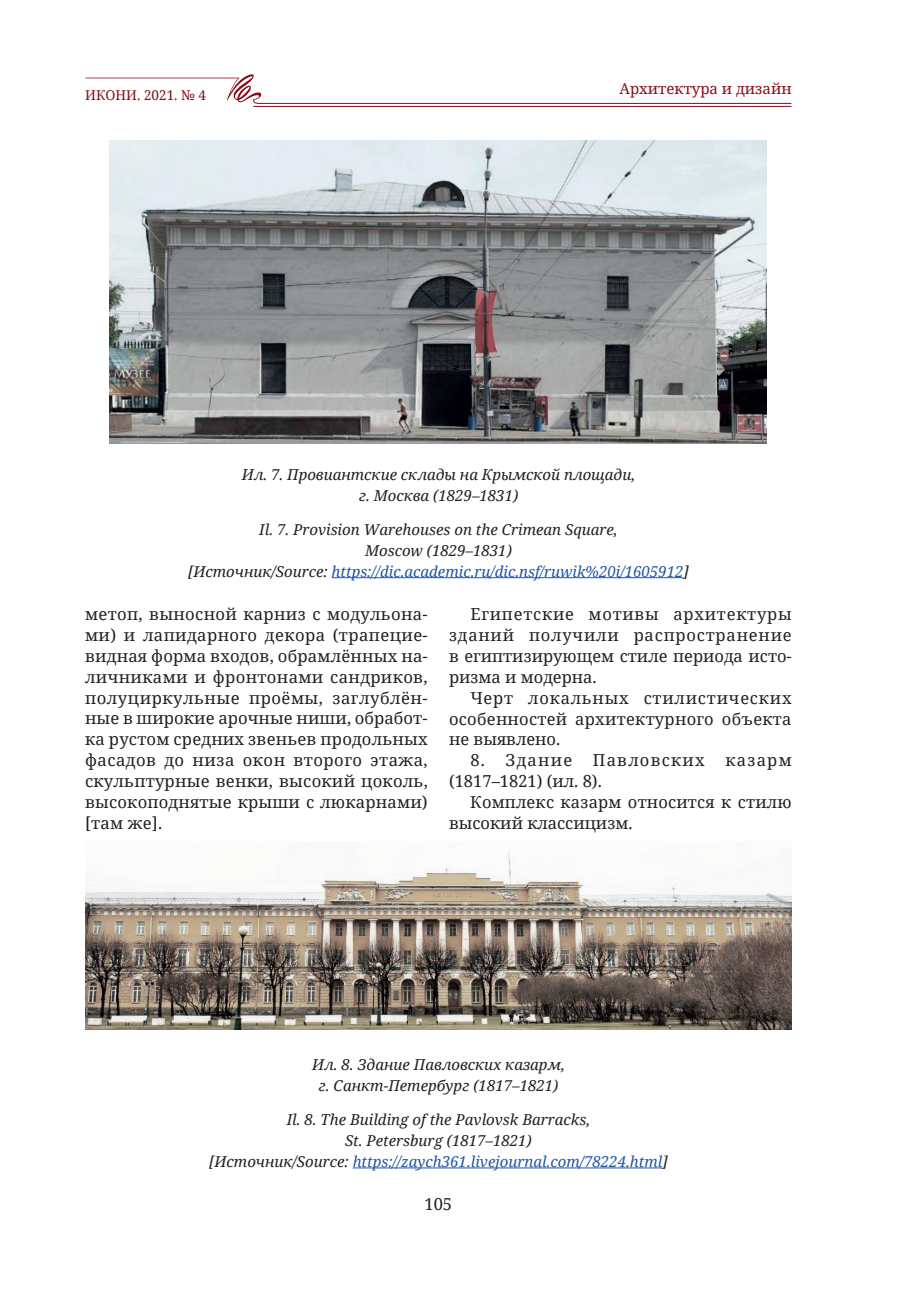
<style>
.page{position:relative;width:915px;height:1306px;background:#fff}
.page>*{position:absolute;margin:0;border:0;box-sizing:border-box;transform-origin:0 0}
.t1{font:16.5px/21px "Noto Serif";letter-spacing:.01em;color:#231f20;text-align:justify}
.t2{font:16.5px/21px "Noto Serif";letter-spacing:.075em;color:#231f20}
.t3{font:italic 15px/21px "Noto Serif";color:#231f20;text-align:center}
.t4{font:15px "Noto Serif";color:#850d19}
.t5{font:13.5px "Noto Serif";color:#850d19}
.s1{color:#1e56a6}
</style>
<div class="page">
<svg style="left:85px;top:74px;width:706px;height:30px"></svg>
<hr style="left:253px;top:106px;width:537px;height:1px;background:#850d19">
<hr style="left:331px;top:577px;width:352px;height:1px;background:#1e56a6">
<hr style="left:352px;top:1167px;width:310px;height:1px;background:#1e56a6">
<img style="left:109px;top:140px;width:656px;height:303px">
<img style="left:85px;top:851px;width:706px;height:178px">
<p class="t5" style="left:85px;top:86px;width:122px">ИКОНИ. 2021. № 4</p>
<p class="t4" style="left:619px;top:78px;width:174px">Архитектура и дизайн</p>
<p class="t3" style="left:242px;top:463px;width:394px">Ил. 7. Провиантские склады на Крымской площади, г. Москва (1829–1831)</p>
<p class="t3" style="left:188px;top:518px;width:502px">Il. 7. Provision Warehouses on the Crimean Square,<br>Moscow (1829–1831)<br>[Источник/Source: <span class="s1">https://dic.academic.ru/dic.nsf/ruwik%20i/1605912</span>]</p>
<p class="t1" style="left:85px;top:602px;width:344px">метоп, выносной карниз с модульона&shy;ми) и лапидарного декора (трапецие&shy;видная форма входов, обрамлённых на&shy;личниками и фронтонами сандриков, полуциркульные проёмы, заглублён&shy;ные в широкие арочные ниши, обработ&shy;ка рустом средних звеньев продольных фасадов до низа окон второго этажа, скульптурные венки, высокий цоколь, высокоподнятые крыши с люкарнами) [там же].</p>
<p class="t1" style="left:449px;top:602px;width:344px;text-indent:21px">Египетские мотивы архитектуры зданий получили распространение в египтизирующем стиле периода исто&shy;ризма и модерна.</p>
<p class="t1" style="left:449px;top:686px;width:344px;text-indent:21px">Черт локальных стилистических особенностей архитектурного объекта не выявлено.</p>
<p class="t2" style="left:449px;top:749px;width:344px;text-indent:21px">8. Здание Павловских казарм (1817–1821) (ил. 8).</p>
<p class="t1" style="left:449px;top:791px;width:344px;text-indent:21px">Комплекс казарм относится к стилю высокий классицизм.</p>
<p class="t3" style="left:312px;top:1053px;width:254px">Ил. 8. Здание Павловских казарм, г. Санкт-Петербург (1817–1821)</p>
<p class="t3" style="left:209px;top:1108px;width:460px">Il. 8. The Building of the Pavlovsk Barracks,<br>St. Petersburg (1817–1821)<br>[Источник/Source: <span class="s1">https://zaych361.livejournal.com/78224.html</span>]</p>
<p class="t1" style="left:424px;top:1192px;width:29px">105</p>
</div>
